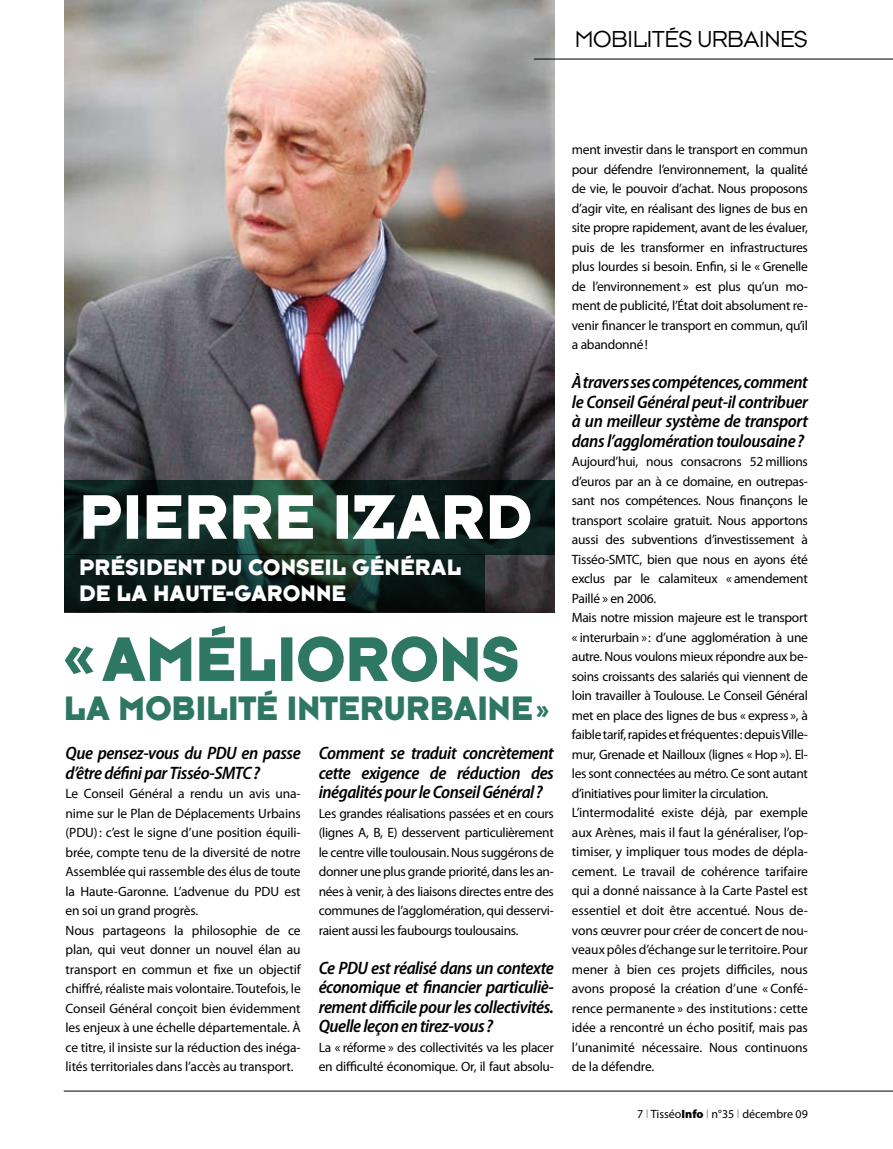
<style>
.page{position:relative;width:893px;height:1149px;background:#fff}
.page>*{position:absolute;margin:0;border:0;box-sizing:border-box;transform-origin:0 0}
.t1{font:65.25px "Typeface Six";color:#fff}
.t2{font:65.25px "Typeface Six";letter-spacing:-.01em;color:#2d7763}
.t3{font:35.25px "Typeface Six";letter-spacing:-.01em;color:#2d7763}
.t4{font:24px "Typeface Seven";color:#000}
.t5{font:23.25px/25.5px "Typeface Six";color:#fff}
.t6{font:italic 600 semi-condensed 18px/19.5px "Myriad Pro";letter-spacing:-.025em;color:#000;text-align:justify}
.t7{font:13.5px/19.5px "Myriad Pro";letter-spacing:-.015em;color:#000}
.t8{font:12px "Myriad Pro";color:#000}
.s1{font-size:27px}
.s2{color:#9c9d9f}
.s3{font-weight:900}
</style>
<div class="page">
<hr style="left:64px;top:1090px;width:829px;height:1px;background:#000">
<img style="left:65px;top:0;width:490px;height:612px">
<svg style="left:65px;top:479px;width:490px;height:75px;background:#122a24"></svg>
<svg style="left:65px;top:554px;width:420px;height:58px;background:#0c1d19"></svg>
<hr style="left:534px;top:59px;width:359px;height:1px;background:#000">
<h3 class="t4" style="left:575px;top:25px;width:32px">MOBILITÉS</h3>
<h3 class="t4" style="left:697px;top:25px;width:15px">URBAINES</h3>
<h1 class="t1" style="left:79px;top:477px;width:106px">PIERRE</h1>
<h1 class="t1" style="left:332px;top:477px;width:66px">IZARD</h1>
<h3 class="t5" style="left:79px;top:554px;width:384px">PRÉSIDENT DU CONSEIL GÉNÉRAL<br>DE LA HAUTE-GARONN E</h3>
<h1 class="t2" style="left:64px;top:619px;width:457px">« AMÉLIORONS</h1>
<h2 class="t3" style="left:64px;top:686px;width:487px">LA MOBI LITÉ INTERURBAIN E<span class="s1">»</span></h2>
<h3 class="t6" style="left:66px;top:743px;width:237px">Que pensez-vous du PDU en passe d’être défini par Tisséo-SMTC?</h3>
<p class="t7" style="left:66px;top:783px;width:237px">Le Conseil Général a rendu un avis una&shy;nime sur le Plan de Déplacements Urbains (PDU): c’est le signe d’une position équili&shy;brée, compte tenu de la diversité de notre Assemblée qui rassemble des élus de toute la Haute-Garonne. L’advenue du PDU est en soi un grand progrès.<br>Nous partageons la philosophie de ce plan, qui veut donner un nouvel élan au transport en commun et fixe un objectif chiffré, réaliste mais volontaire. Toutefois, le Conseil Général conçoit bien évidemment les enjeux à une échelle départementale. À ce titre, il insiste sur la réduction des inéga&shy;lités territoriales dans l’accès au transport.</p>
<h3 class="t6" style="left:319px;top:743px;width:237px">Comment se traduit concrètement cette exigence de réduction des inégalités pour le Conseil Général?</h3>
<p class="t7" style="left:319px;top:802px;width:237px;text-align:justify">Les grandes réalisations passées et en cours (lignes A, B, E) desservent particulièrement le centre ville toulousain. Nous suggérons de donner une plus grande priorité, dans les an&shy;nées à venir, à des liaisons directes entre des communes de l’agglomération, qui desservi&shy;raient aussi les faubourgs toulousains.</p>
<h3 class="t6" style="left:319px;top:957px;width:237px">Ce PDU est réalisé dans un contexte économique et financier particuliè&shy;rement difficile pour les collectivités.<br>Quelle leçon en tirez-vous?</h3>
<p class="t7" style="left:319px;top:1036px;width:237px">La « réforme » des collectivités va les placer en difficulté économique. Or, il faut absolu-</p>
<p class="t7" style="left:572px;top:139px;width:238px;text-align:justify">ment investir dans le transport en commun pour défendre l’environnement, la qualité de vie, le pouvoir d’achat. Nous proposons d’agir vite, en réalisant des lignes de bus en site propre rapidement, avant de les évaluer, puis de les transformer en infrastructures plus lourdes si besoin. Enfin, si le « Grenelle de l’environnement » est plus qu’un mo&shy;ment de publicité, l’État doit absolument re&shy;venir financer le transport en commun, qu’il a abandonné!</p>
<h3 class="t6" style="left:572px;top:372px;width:238px">À travers ses compétences, comment le Conseil Général peut-il contribuer à un meilleur système de transport dans l’agglomération toulousaine?</h3>
<p class="t7" style="left:572px;top:451px;width:238px">Aujourd’hui, nous consacrons 52 millions d’euros par an à ce domaine, en outrepas&shy;sant nos compétences. Nous finançons le transport scolaire gratuit. Nous apportons aussi des subventions d’investissement à Tisséo-SMTC, bien que nous en ayons été exclus par le calamiteux « amendement Paillé » en 2006.<br>Mais notre mission majeure est le transport « interurbain »: d’une agglomération à une autre. Nous voulons mieux répondre aux be&shy;soins croissants des salariés qui viennent de loin travailler à Toulouse. Le Conseil Général met en place des lignes de bus « express », à faible tarif, rapides et fréquentes: depuis Ville&shy;mur, Grenade et Nailloux (lignes « Hop »). El&shy;les sont connectées au métro. Ce sont autant d’initiatives pour limiter la circulation.<br>L’intermodalité existe déjà, par exemple aux Arènes, mais il faut la généraliser, l’op&shy;timiser, y impliquer tous modes de dépla&shy;cement. Le travail de cohérence tarifaire qui a donné naissance à la Carte Pastel est essentiel et doit être accentué. Nous de&shy;vons œuvrer pour créer de concert de nou&shy;veaux pôles d’échange sur le territoire. Pour mener à bien ces projets difficiles, nous avons proposé la création d’une « Confé&shy;rence permanente » des institutions: cette idée a rencontré un écho positif, mais pas l’unanimité nécessaire. Nous continuons de la défendre.</p>
<p class="t8" style="left:637px;top:1105px;width:172px">7 <span class="s2">l</span> Tisséo<span class="s3">Info</span> <span class="s2">l</span> n°35 <span class="s2">l</span> décembre 09</p>
</div>
